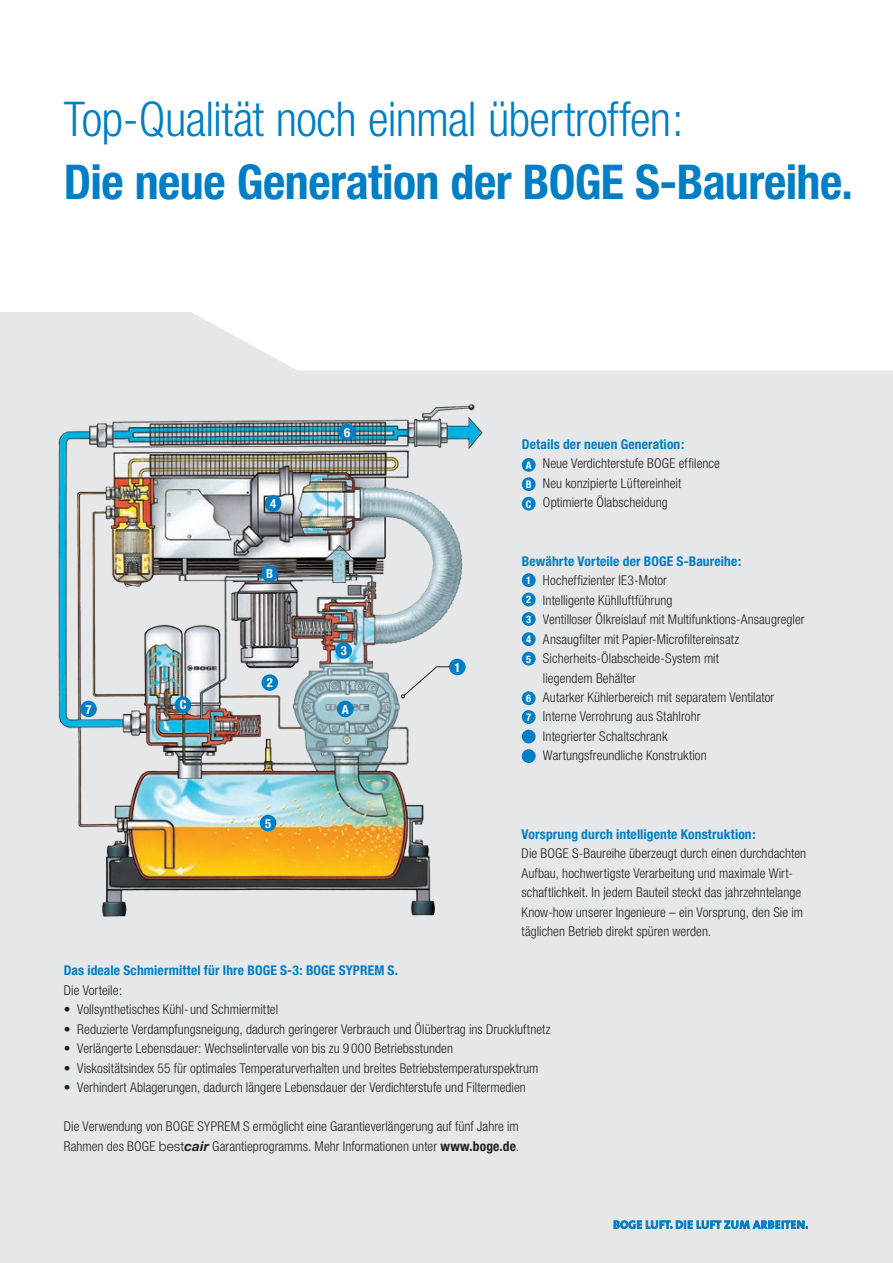
<style>
.page{position:relative;width:893px;height:1263px;background:#fff}
.page>*{position:absolute;margin:0;border:0;box-sizing:border-box;transform-origin:0 0}
.t1{font:700 condensed 48px "Helvetica Neue";letter-spacing:-.01em;color:#007ec5}
.t2{font:300 condensed 48px "Helvetica Neue";letter-spacing:-.015em;color:#007ec5}
.t3{font:300 condensed 13.5px/19.5px "Helvetica Neue";letter-spacing:.005em;color:#231f20}
.t4{font:700 condensed 13.5px "Helvetica Neue";letter-spacing:.01em;color:#007ec5}
.t5{font:700 condensed 12.6px "Helvetica Neue";color:#fff}
.t6{font:700 condensed 10.5px "Helvetica Neue";color:#fff}
.s1{font-stretch:normal}
.s2{font-weight:700;font-style:italic;font-stretch:normal}
.s3{font-weight:700}
</style>
<div class="page">
<div style="left:0;top:312px;width:893px;height:951px;background:#e6e7e9"></div>
<img style="left:52px;top:400px;width:437px;height:526px">
<svg style="left:401px;top:665px;width:57px;height:33px;background:#dedfe1"></svg>
<svg style="left:614px;top:1220px;width:194px;height:9px;background:#57a5d2"></svg>
<div style="left:522px;top:593px;width:14px;height:13px;background:#007ec5;border-radius:50%"></div>
<div style="left:261px;top:674px;width:17px;height:17px;background:#007ec5;border-radius:50%"></div>
<div style="left:522px;top:573px;width:14px;height:14px;background:#007ec5;border-radius:50%"></div>
<div style="left:522px;top:612px;width:14px;height:14px;background:#007ec5;border-radius:50%"></div>
<div style="left:335px;top:642px;width:17px;height:17px;background:#007ec5;border-radius:50%"></div>
<div style="left:522px;top:632px;width:14px;height:14px;background:#007ec5;border-radius:50%"></div>
<div style="left:265px;top:495px;width:16px;height:17px;background:#007ec5;border-radius:50%"></div>
<div style="left:522px;top:710px;width:14px;height:14px;background:#007ec5;border-radius:50%"></div>
<div style="left:80px;top:701px;width:17px;height:16px;background:#007ec5;border-radius:50%"></div>
<div style="left:522px;top:652px;width:14px;height:13px;background:#007ec5;border-radius:50%"></div>
<div style="left:260px;top:815px;width:16px;height:16px;background:#007ec5;border-radius:50%"></div>
<div style="left:522px;top:730px;width:14px;height:13px;background:#007ec5;border-radius:50%"></div>
<div style="left:522px;top:691px;width:14px;height:14px;background:#007ec5;border-radius:50%"></div>
<div style="left:339px;top:424px;width:16px;height:16px;background:#007ec5;border-radius:50%"></div>
<div style="left:522px;top:749px;width:14px;height:14px;background:#007ec5;border-radius:50%"></div>
<div style="left:522px;top:477px;width:14px;height:14px;background:#007ec5;border-radius:50%"></div>
<div style="left:261px;top:565px;width:17px;height:17px;background:#007ec5;border-radius:50%"></div>
<div style="left:522px;top:458px;width:14px;height:14px;background:#007ec5;border-radius:50%"></div>
<div style="left:337px;top:701px;width:17px;height:16px;background:#007ec5;border-radius:50%"></div>
<div style="left:522px;top:497px;width:14px;height:14px;background:#007ec5;border-radius:50%"></div>
<div style="left:175px;top:696px;width:16px;height:17px;background:#007ec5;border-radius:50%"></div>
<div style="left:449px;top:659px;width:17px;height:16px;background:#007ec5;border-radius:50%"></div>
<h1 class="t2" style="left:64px;top:91px;width:621px">Top-Qualität noch einmal übertroffen:</h1>
<h1 class="t1" style="left:64px;top:153px;width:791px">Die neue Generation der BOGE S-Baureihe.</h1>
<p class="t5" style="left:86px;top:701px;width:8px">7</p>
<p class="t5" style="left:180px;top:697px;width:8px">C</p>
<p class="t5" style="left:270px;top:496px;width:8px">4</p>
<p class="t5" style="left:266px;top:566px;width:9px">B</p>
<p class="t5" style="left:267px;top:675px;width:8px">2</p>
<p class="t5" style="left:265px;top:816px;width:8px">5</p>
<p class="t5" style="left:344px;top:425px;width:8px">6</p>
<p class="t5" style="left:341px;top:643px;width:8px">3</p>
<p class="t5" style="left:342px;top:701px;width:9px">A</p>
<p class="t5" style="left:454px;top:659px;width:8px">1</p>
<p class="t4" style="left:522px;top:435px;width:164px">Details der neuen Generation:</p>
<p class="t3" style="left:543px;top:453px;width:178px">Neue Verdichterstufe BOGE effilence<br>Neu konzipierte Lüftereinheit<br>Optimierte Ölabscheidung</p>
<p class="t6" style="left:526px;top:459px;width:7px">A</p>
<p class="t6" style="left:526px;top:478px;width:7px">B</p>
<p class="t6" style="left:526px;top:497px;width:7px">C</p>
<p class="t4" style="left:522px;top:552px;width:221px">Bewährte Vorteile der BOGE S-Baureihe:</p>
<p class="t3" style="left:543px;top:570px;width:263px">Hocheffizienter IE3-Motor<br>Intelligente Kühlluftführung<br>Ventilloser Ölkreislauf mit Multifunktions-Ansaugregler Ansaugfilter mit Papier-Microfiltereinsatz Sicherheits-Ölabscheide-System mit<br>liegendem Behälter<br>Autarker Kühlerbereich mit separatem Ventilator Interne Verrohrung aus Stahlrohr<br>Integrierter Schaltschrank<br>Wartungsfreundliche Konstruktion</p>
<p class="t6" style="left:526px;top:574px;width:7px">1</p>
<p class="t6" style="left:526px;top:613px;width:7px">3</p>
<p class="t6" style="left:526px;top:593px;width:7px">2</p>
<p class="t6" style="left:526px;top:633px;width:7px">4</p>
<p class="t6" style="left:526px;top:652px;width:7px">5</p>
<p class="t6" style="left:526px;top:692px;width:7px">6</p>
<p class="t6" style="left:526px;top:711px;width:7px">7</p>
<p class="t4" style="left:522px;top:826px;width:236px">Vorsprung durch intelligente Konstruktion:</p>
<p class="t3" style="left:522px;top:843px;width:286px">Die BOGE S-Baureihe überzeugt durch einen durchdachten Aufbau, hochwertigste Verarbeitung und maximale Wirt&shy;schaftlichkeit. In jedem Bauteil steckt das jahrzehntelange Know-how unserer Ingenieure – ein Vorsprung, den Sie im täglichen Betrieb direkt spüren werden.</p>
<p class="t4" style="left:64px;top:962px;width:336px">Das ideale Schmiermittel für Ihre BOGE S-3: BOGE SYPREM S.</p>
<p class="t3" style="left:64px;top:980px;width:60px">Die Vorteile:</p>
<p class="t3" style="left:64px;top:999px;width:216px">• Vollsynthetisches Kühl- und Schmiermittel</p>
<p class="t3" style="left:64px;top:1019px;width:488px">• Reduzierte Verdampfungsneigung, dadurch geringerer Verbrauch und Ölübertrag ins Druckluftnetz</p>
<p class="t3" style="left:64px;top:1038px;width:391px">• Verlängerte Lebensdauer: Wechselintervalle von bis zu 9 000 Betriebsstunden</p>
<p class="t3" style="left:64px;top:1058px;width:476px">• Viskositätsindex 55 für optimales Temperaturverhalten und breites Betriebstemperaturspektrum</p>
<p class="t3" style="left:64px;top:1077px;width:464px">• Verhindert Ablagerungen, dadurch längere Lebensdauer der Verdichterstufe und Filtermedien</p>
<p class="t3" style="left:64px;top:1116px;width:457px">Die Verwendung von BOGE SYPREM S ermöglicht eine Garantieverlängerung auf fünf Jahre im<br>Rahmen des BOGE <span class="s1">best</span><span class="s2">cair</span> Garantieprogramms. Mehr Informationen unter <span class="s3">www.boge.de</span>.</p>
</div>
